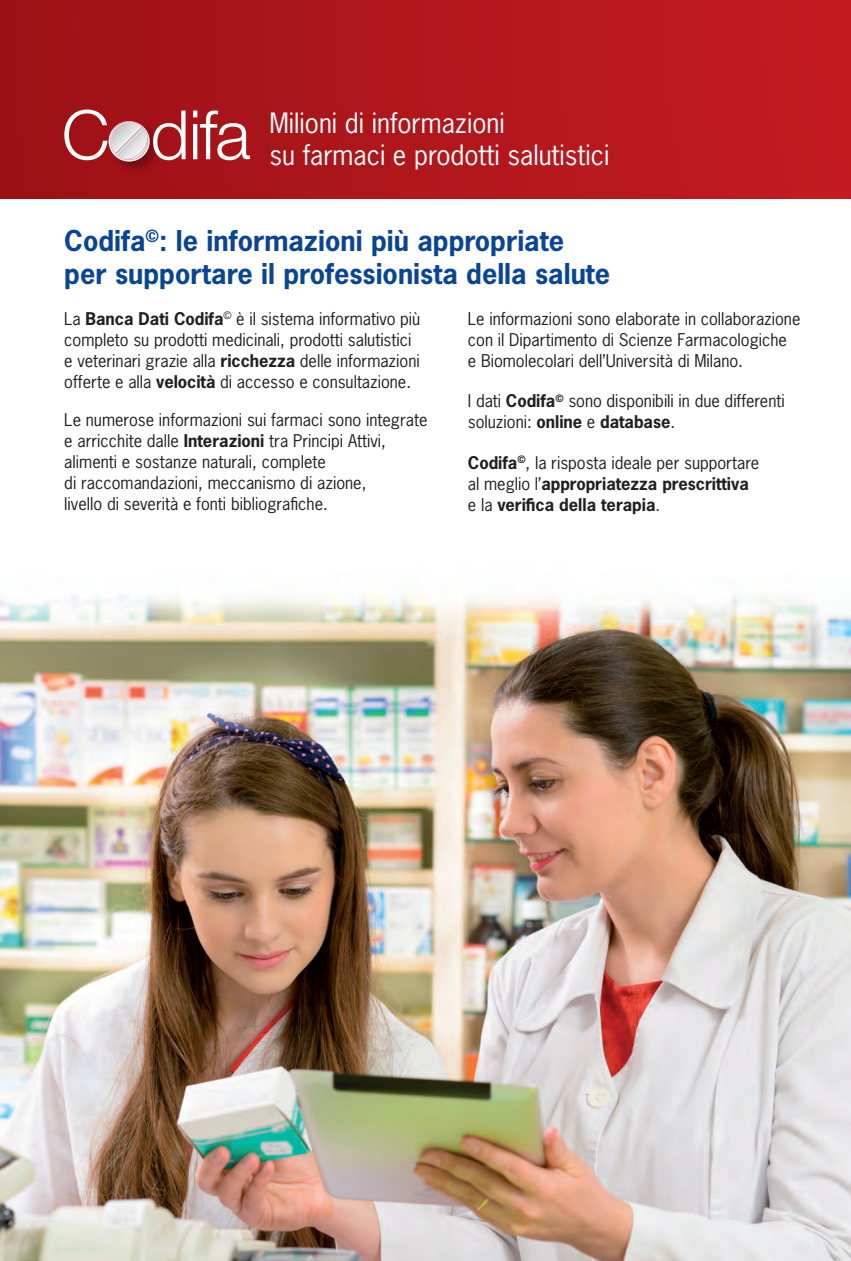
<style>
.page{position:relative;width:851px;height:1261px;background:#fff}
.page>*{position:absolute;margin:0;border:0;box-sizing:border-box;transform-origin:0 0}
.t1{font:700 27px/33px "News Gothic Std";color:#094594}
.t2{font:26.4px/31.7px "News Gothic Std";color:#fff}
.t3{font:16.5px/21px "News Gothic Std";color:#231f20}
.t4{font:700 16.5px/21px "News Gothic Std";color:#231f20}
.s1{font-weight:700}
.s2{font-weight:400}
</style>
<div class="page">
<div style="left:0;top:0;width:851px;height:199px;background:linear-gradient(to right,#9c1115,#c41c22)"></div>
<img style="left:106px;top:160px;width:61px;height:18px">
<img style="left:109px;top:160px;width:41px;height:1px">
<svg style="left:64px;top:109px;width:122px;height:51px"></svg>
<svg style="left:193px;top:110px;width:57px;height:50px"></svg>
<img style="left:0;top:593px;width:851px;height:667px">
<h2 class="t2" style="left:269px;top:107px;width:341px">Milioni di informazioni<br>su farmaci e prodotti salutistici</h2>
<h1 class="t1" style="left:64px;top:224px;width:547px">Codifa<sup>©</sup>: le informazioni più appropriate per supportare il professionista della salute</h1>
<p class="t3" style="left:64px;top:308px;width:357px">La <span class="s1">Banca Dati Codifa</span><sup>©</sup> è il sistema informativo più completo su prodotti medicinali, prodotti salutistici e veterinari grazie alla <span class="s1">ricchezza</span> delle informazioni offerte e alla <span class="s1">velocità</span> di accesso e consultazione.</p>
<p class="t3" style="left:64px;top:409px;width:365px">Le numerose informazioni sui farmaci sono integrate e arricchite dalle <span class="s1">Interazioni</span> tra Principi Attivi, alimenti e sostanze naturali, complete<br>di raccomandazioni, meccanismo di azione,<br>livello di severità e fonti bibliografiche.</p>
<p class="t3" style="left:468px;top:308px;width:334px">Le informazioni sono elaborate in collaborazione con il Dipartimento di Scienze Farmacologiche<br>e Biomolecolari dell’Università di Milano.</p>
<p class="t3" style="left:468px;top:390px;width:318px">I dati <span class="s1">Codifa</span><sup>©</sup> sono disponibili in due differenti soluzioni: <span class="s1">online</span> e <span class="s1">database</span>.</p>
<p class="t4" style="left:468px;top:452px;width:293px">Codifa<sup>©</sup><span class="s2">, la risposta ideale per supportare al meglio l’</span>appropriatezza prescrittiva <span class="s2">e la</span> verifica della terapia<span class="s2">.</span></p>
</div>
